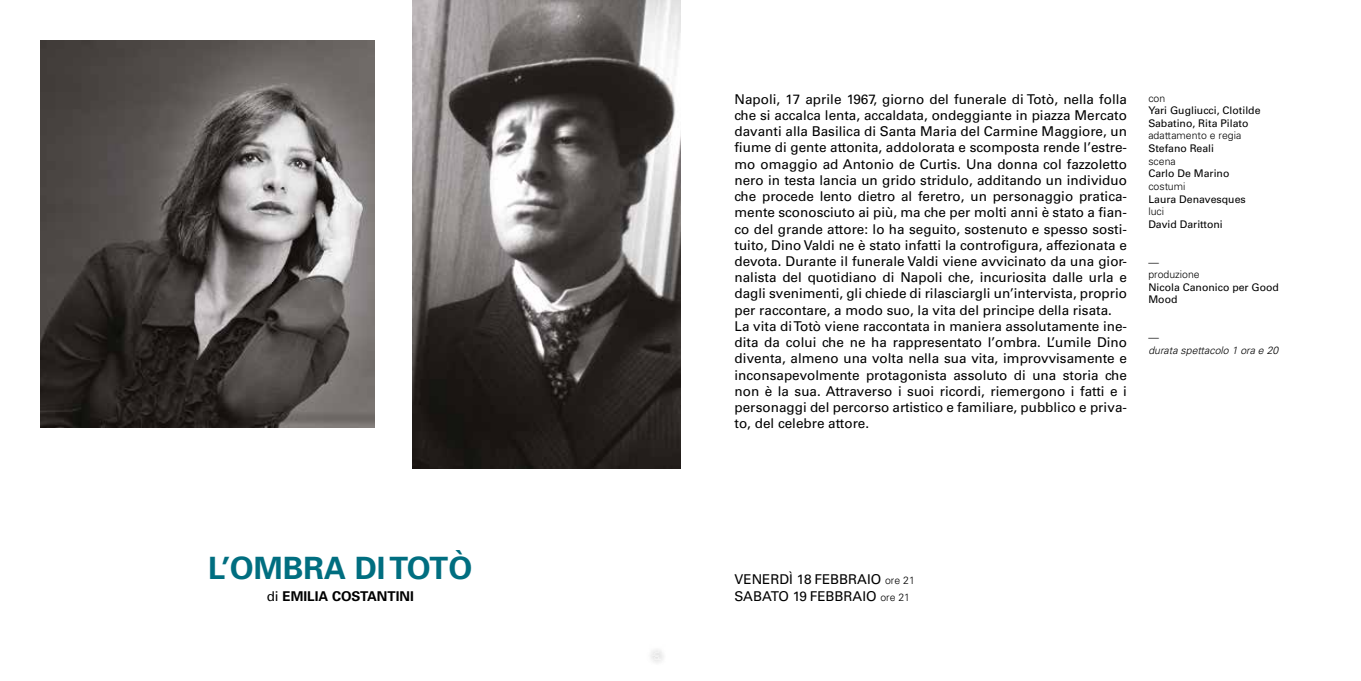
<style>
.page{position:relative;width:1361px;height:681px;background:#fff}
.page>*{position:absolute;margin:0;border:0;box-sizing:border-box;transform-origin:0 0}
.t1{font:700 30.75px "Univers";color:#006e80}
.t2{font:13.5px/16.2px "Univers LT Std";color:#000}
.t3{font:700 13.5px "Univers";color:#000}
.t4{font:10.5px/12.6px "Univers LT Std";color:#000}
.t5{font:300 10.5px/12.6px "Univers LT Std";color:#000}
.t6{font:italic 300 10.5px "Univers LT Std";color:#000}
.s1{font-weight:400}
.s2{font-weight:300;font-size:10.5px}
</style>
<div class="page">
<img style="left:412px;top:0;width:268px;height:468px">
<div style="left:646px;top:643px;width:21px;height:24px;background:#000;opacity:.75"></div>
<img style="left:41px;top:40px;width:333px;height:387px">
<h1 class="t1" style="left:208px;top:547px;width:266px">L’OMBRA DI TOTÒ</h1>
<p class="t3" style="left:267px;top:587px;width:148px"><span class="s1">di</span> EMILIA COSTANTINI</p>
<p class="t2" style="left:734px;top:91px;width:394px">Napoli, 17 aprile 1967, giorno del funerale di Totò, nella folla che si accalca lenta, accaldata, ondeggiante in piazza Mercato davanti alla Basilica di Santa Maria del Carmine Maggiore, un fiume di gente attonita, addolorata e scomposta rende l’estre&shy;mo omaggio ad Antonio de Curtis. Una donna col fazzoletto nero in testa lancia un grido stridulo, additando un individuo che procede lento dietro al feretro, un personaggio pratica&shy;mente sconosciuto ai più, ma che per molti anni è stato a fian&shy;co del grande attore: lo ha seguito, sostenuto e spesso sosti&shy;tuito, Dino Valdi ne è stato infatti la controfigura, affezionata e devota. Durante il funerale Valdi viene avvicinato da una gior&shy;nalista del quotidiano di Napoli che, incuriosita dalle urla e dagli svenimenti, gli chiede di rilasciargli un’intervista, proprio per raccontare, a modo suo, la vita del principe della risata.<br>La vita di Totò viene raccontata in maniera assolutamente ine&shy;dita da colui che ne ha rappresentato l’ombra. L’umile Dino diventa, almeno una volta nella sua vita, improvvisamente e inconsapevolmente protagonista assoluto di una storia che non è la sua. Attraverso i suoi ricordi, riemergono i fatti e i personaggi del percorso artistico e familiare, pubblico e priva&shy;to, del celebre attore.</p>
<p class="t5" style="left:1148px;top:92px;width:18px">con</p>
<p class="t4" style="left:1148px;top:104px;width:114px">Yari Gugliucci, Clotilde<br>Sabatino, Rita Pilato</p>
<p class="t5" style="left:1148px;top:129px;width:95px">adattamento e regia</p>
<p class="t4" style="left:1148px;top:142px;width:67px">Stefano Reali</p>
<p class="t5" style="left:1148px;top:155px;width:29px">scena</p>
<p class="t4" style="left:1148px;top:167px;width:83px">Carlo De Marino</p>
<p class="t5" style="left:1148px;top:180px;width:39px">costumi</p>
<p class="t4" style="left:1148px;top:192px;width:99px">Laura Denavesques</p>
<p class="t5" style="left:1148px;top:205px;width:17px">luci</p>
<p class="t4" style="left:1148px;top:218px;width:76px">David Darittoni</p>
<p class="t5" style="left:1148px;top:255px;width:53px">— produzione</p>
<p class="t4" style="left:1148px;top:281px;width:132px">Nicola Canonico per Good<br>Mood</p>
<p class="t5" style="left:1148px;top:331px;width:12px">—</p>
<p class="t6" style="left:1148px;top:344px;width:132px">durata spettacolo 1 ora e 20</p>
<p class="t2" style="left:734px;top:571px;width:182px">VENERDÌ 18 FEBBRAIO <span class="s2">ore 21<br></span>SABATO 19 FEBBRAIO <span class="s2">ore 21</span></p>
</div>
